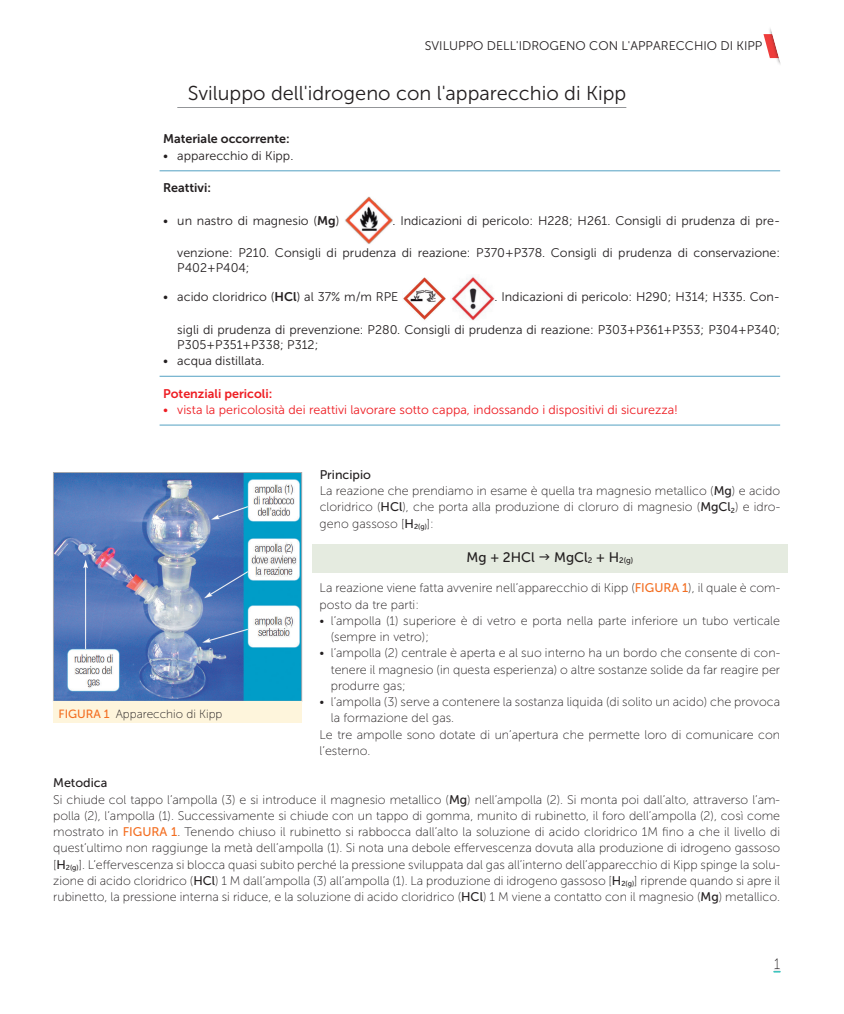
<style>
.page{position:relative;width:844px;height:1014px;background:#fff}
.page>*{position:absolute;margin:0;border:0;box-sizing:border-box;transform-origin:0 0}
.t1{font:20px "Museo Sans 300";color:#231f20}
.t2{font:15px "Museo Sans 100";color:#231f20;scale:.9 1}
.t3{font:13.75px "Museo Sans 500";color:#231f20}
.t4{font:12.5px/16.2px "Museo Sans 100";color:#231f20;text-align:justify}
.t5{font:12.5px/15px "Museo Sans 300";color:#231f20}
.t6{font:12.5px "Museo Sans 300";color:#ee1d23}
.t7{font:12.5px "Museo Sans 700";color:#231f20}
.t8{font:12.5px "Museo Sans 700";color:#ee1d23}
.t9{font:12.5px "Museo Sans 500";color:#231f20}
.t10{font:11.88px "Museo Sans 100";color:#231f20}
.s1{font-family:"Museo Sans 700"}
.s2{font-family:"Museo Sans 500";color:#f36e21}
.s3{font-family:"Museo Sans 500"}
</style>
<div class="page">
<svg style="left:773px;top:969px;width:7px;height:3px"></svg>
<svg style="left:763px;top:28px;width:18px;height:36px"></svg>
<hr style="left:177px;top:107px;width:449px;height:1px;background:#939598">
<hr style="left:159px;top:170px;width:621px;height:1px;background:#76b4cf">
<hr style="left:159px;top:375px;width:621px;height:2px;background:#76b4cf">
<hr style="left:159px;top:424px;width:621px;height:1px;background:#76b4cf">
<div style="left:312px;top:544px;width:475px;height:28px;background:#e5ebe0"></div>
<img style="left:345px;top:196px;width:47px;height:48px">
<img style="left:403px;top:277px;width:43px;height:43px">
<img style="left:450px;top:276px;width:44px;height:45px">
<img style="left:55px;top:474px;width:245px;height:225px">
<div style="left:53px;top:472px;width:249px;height:229px;border:1px solid #a8a9ad"></div>
<div style="left:53px;top:701px;width:249px;height:21px;background:#fef5dc"></div>
<p class="t5" style="left:425px;top:39px;width:339px">SVILUPPO DELL'IDROGENO CON L'APPARECCHIO DI KIPP</p>
<h1 class="t1" style="left:188px;top:82px;width:440px">Sviluppo dell'idrogeno con l'apparecchio di Kipp</h1>
<p class="t7" style="left:163px;top:132px;width:128px">Materiale occorrente:</p>
<p class="t5" style="left:163px;top:148px;width:132px">• apparecchio di Kipp.</p>
<p class="t7" style="left:163px;top:181px;width:49px">Reattivi:</p>
<p class="t5" style="left:163px;top:213px;width:178px">• un nastro di magnesio (<span class="s1">Mg</span>)</p>
<p class="t5" style="left:392px;top:213px;width:389px">. Indicazioni di pericolo: H228; H261. Consigli di prudenza di pre-</p>
<p class="t5" style="left:177px;top:245px;width:604px">venzione: P210. Consigli di prudenza di reazione: P370+P378. Consigli di prudenza di conservazione:<br>P402+P404;</p>
<p class="t5" style="left:163px;top:289px;width:237px">• acido cloridrico (<span class="s1">HCl</span>) al 37% m/m RPE</p>
<p class="t5" style="left:494px;top:289px;width:287px">. Indicazioni di pericolo: H290; H314; H335. Con-</p>
<p class="t5" style="left:177px;top:322px;width:604px">sigli di prudenza di prevenzione: P280. Consigli di prudenza di reazione: P303+P361+P353; P304+P340;<br>P305+P351+P338; P312;</p>
<p class="t5" style="left:163px;top:353px;width:103px">• acqua distillata.</p>
<p class="t8" style="left:163px;top:386px;width:111px">Potenziali pericoli:</p>
<p class="t6" style="left:163px;top:403px;width:516px">• vista la pericolosità dei reattivi lavorare sotto cappa, indossando i dispositivi di sicurezza!</p>
<p class="t10" style="left:58px;top:707px;width:165px"><span class="s2">FIGURA 1</span> Apparecchio di Kipp</p>
<p class="t9" style="left:319px;top:467px;width:53px">Principio</p>
<p class="t4" style="left:319px;top:483px;width:462px">La reazione che prendiamo in esame è quella tra magnesio metallico (<span class="s3">Mg</span>) e acido cloridrico (<span class="s3">HCl</span>), che porta alla produzione di cloruro di magnesio (<span class="s3">MgCl</span><sub>2</sub>) e idro&shy;geno gassoso [<span class="s3">H</span><sub>2(g)</sub>]:</p>
<p class="t3" style="left:466px;top:549px;width:70px">Mg + 2HCl</p>
<p class="t3" style="left:554px;top:549px;width:81px">MgCl<sub>2</sub> + H<sub>2(g)</sub></p>
<p class="t4" style="left:319px;top:580px;width:462px">La reazione viene fatta avvenire nell’apparecchio di Kipp (<span class="s2">FIGURA 1</span>), il quale è com&shy;posto da tre parti:</p>
<p class="t4" style="left:331px;top:612px;width:450px;text-indent:-11px">• l’ampolla (1) superiore è di vetro e porta nella parte inferiore un tubo verticale (sempre in vetro);</p>
<p class="t4" style="left:331px;top:645px;width:451px;text-indent:-11px">• l’ampolla (2) centrale è aperta e al suo interno ha un bordo che consente di con&shy;tenere il magnesio (in questa esperienza) o altre sostanze solide da far reagire per produrre gas;</p>
<p class="t4" style="left:319px;top:693px;width:462px">• l’ampolla (3) serve a contenere la sostanza liquida (di solito un acido) che provoca</p>
<p class="t4" style="left:331px;top:710px;width:125px">la formazione del gas.</p>
<p class="t4" style="left:319px;top:726px;width:462px">Le tre ampolle sono dotate di un’apertura che permette loro di comunicare con</p>
<p class="t4" style="left:319px;top:742px;width:52px">l’esterno.</p>
<p class="t9" style="left:53px;top:776px;width:56px">Metodica</p>
<p class="t4" style="left:53px;top:791px;width:728px">Si chiude col tappo l’ampolla (3) e si introduce il magnesio metallico (<span class="s3">Mg</span>) nell’ampolla (2). Si monta poi dall’alto, attraverso l’am&shy;polla (2), l’ampolla (1). Successivamente si chiude con un tappo di gomma, munito di rubinetto, il foro dell’ampolla (2), così come mostrato in <span class="s2">FIGURA 1</span>. Tenendo chiuso il rubinetto si rabbocca dall’alto la soluzione di acido cloridrico 1M fino a che il livello di quest’ultimo non raggiunge la metà dell’ampolla (1). Si nota una debole effervescenza dovuta alla produzione di idrogeno gassoso [<span class="s3">H</span><sub>2(g)</sub>]. L’effervescenza si blocca quasi subito perché la pressione sviluppata dal gas all’interno dell’apparecchio di Kipp spinge la solu&shy;zione di acido cloridrico (<span class="s3">HCl</span>) 1 M dall’ampolla (3) all’ampolla (1). La produzione di idrogeno gassoso [<span class="s3">H</span><sub>2(g)</sub>] riprende quando si apre il rubinetto, la pressione interna si riduce, e la soluzione di acido cloridrico (<span class="s3">HCl</span>) 1 M viene a contatto con il magnesio (<span class="s3">Mg</span>) metallico.</p>
<p class="t2" style="left:774px;top:955px;width:8px">1</p>
</div>
